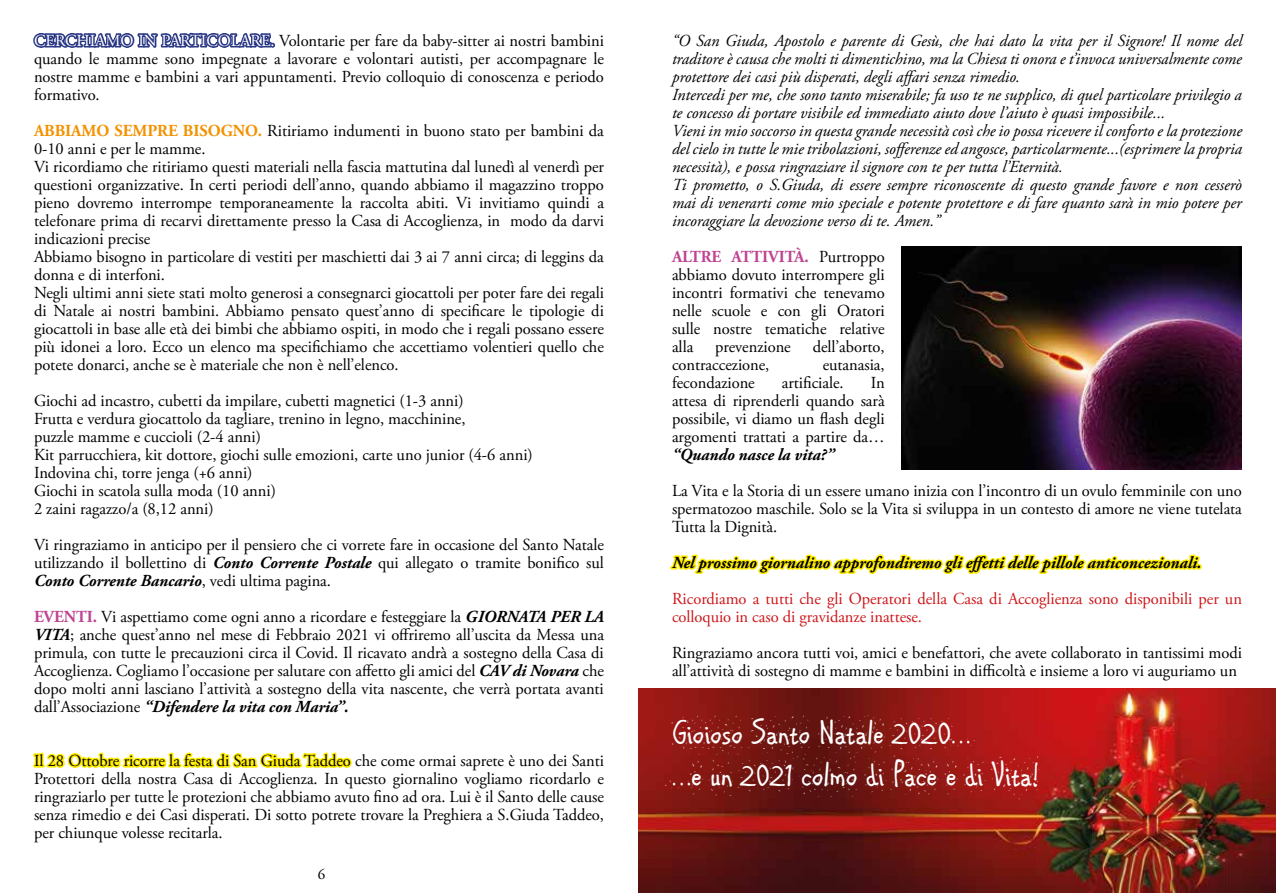
<style>
.page{position:relative;width:1276px;height:893px;background:#fff}
.page>*{position:absolute;margin:0;border:0;box-sizing:border-box;transform-origin:0 0}
.t1{font:35.25px/42px "ARCARTER";letter-spacing:-.005em;color:#fff}
.t2{font:16.8px/18px "Adobe Garamond Pro";letter-spacing:-.005em;color:#000;text-align:justify}
.t3{font:italic 16.8px/18px "Adobe Garamond Pro";letter-spacing:-.005em;color:#000}
.t4{font:16.8px/18px "Adobe Garamond Pro";letter-spacing:-.005em;color:#cd171a}
.t5{font:italic 700 16.8px "Adobe Garamond Pro";letter-spacing:-.005em;color:#000}
.t6{font:15px "Adobe Garamond Pro";color:#000}
.s1{color:#fff}
.s2{font-weight:700;color:#f39200}
.s3{font-weight:700;font-style:italic}
.s4{font-weight:700;color:#be4492}
</style>
<div class="page">
<img style="left:638px;top:689px;width:638px;height:204px">
<svg style="left:33px;top:32px;width:242px;height:16px"></svg>
<svg style="left:33px;top:752px;width:319px;height:16px"></svg>
<svg style="left:670px;top:554px;width:531px;height:21px"></svg>
<img style="left:901px;top:247px;width:341px;height:222px">
<p class="t2" style="left:34px;top:32px;width:571px"><span class="s1">CERCHIAMO IN PARTICOLARE.</span> Volontarie per fare da baby-sitter ai nostri bambini quando le mamme sono impegnate a lavorare e volontari autisti, per accompagnare le nostre mamme e bambini a vari appuntamenti. Previo colloquio di conoscenza e periodo formativo.</p>
<p class="t2" style="left:34px;top:122px;width:571px;text-align:left"><span class="s2">ABBIAMO SEMPRE BISOGNO.</span> Ritiriamo indumenti in buono stato per bambini da 0-10 anni e per le mamme.<br>Vi ricordiamo che ritiriamo questi materiali nella fascia mattutina dal lunedì al venerdì per questioni organizzative. In certi periodi dell’anno, quando abbiamo il magazzino troppo pieno dovremo interrompe temporaneamente la raccolta abiti. Vi invitiamo quindi a telefonare prima di recarvi direttamente presso la Casa di Accoglienza, in modo da darvi indicazioni precise<br>Abbiamo bisogno in particolare di vestiti per maschietti dai 3 ai 7 anni circa; di leggins da donna e di interfoni.<br>Negli ultimi anni siete stati molto generosi a consegnarci giocattoli per poter fare dei regali di Natale ai nostri bambini. Abbiamo pensato quest’anno di specificare le tipologie di giocattoli in base alle età dei bimbi che abbiamo ospiti, in modo che i regali possano essere più idonei a loro. Ecco un elenco ma specifichiamo che accettiamo volentieri quello che potete donarci, anche se è materiale che non è nell’elenco.</p>
<p class="t2" style="left:34px;top:392px;width:500px;text-align:left">Giochi ad incastro, cubetti da impilare, cubetti magnetici (1-3 anni)<br>Frutta e verdura giocattolo da tagliare, trenino in legno, macchinine,<br>puzzle mamme e cuccioli (2-4 anni)<br>Kit parrucchiera, kit dottore, giochi sulle emozioni, carte uno junior (4-6 anni)<br>Indovina chi, torre jenga (+6 anni)<br>Giochi in scatola sulla moda (10 anni)<br>2 zaini ragazzo/a (8,12 anni)</p>
<p class="t2" style="left:34px;top:536px;width:571px">Vi ringraziamo in anticipo per il pensiero che ci vorrete fare in occasione del Santo Natale utilizzando il bollettino di <span class="s3">Conto Corrente Postale</span> qui allegato o tramite bonifico sul <span class="s3">Conto Corrente Bancario</span>, vedi ultima pagina.</p>
<p class="t2" style="left:34px;top:608px;width:571px"><span class="s4">EVENTI.</span> Vi aspettiamo come ogni anno a ricordare e festeggiare la <span class="s3">GIORNATA PER LA VITA</span>; anche quest’anno nel mese di Febbraio 2021 vi offriremo all’uscita da Messa una primula, con tutte le precauzioni circa il Covid. Il ricavato andrà a sostegno della Casa di Accoglienza. Cogliamo l’occasione per salutare con affetto gli amici del <span class="s3">CAV di Novara</span> che dopo molti anni lasciano l’attività a sostegno della vita nascente, che verrà portata avanti dall’Associazione <span class="s3">“Difendere la vita con Maria”.</span></p>
<p class="t2" style="left:34px;top:752px;width:571px">Il 28 Ottobre ricorre la festa di San Giuda Taddeo che come ormai saprete è uno dei Santi Protettori della nostra Casa di Accoglienza. In questo giornalino vogliamo ricordarlo e ringraziarlo per tutte le protezioni che abbiamo avuto fino ad ora. Lui è il Santo delle cause senza rimedio e dei Casi disperati. Di sotto potrete trovare la Preghiera a S.Giuda Taddeo, per chiunque volesse recitarla.</p>
<p class="t6" style="left:318px;top:866px;width:9px">6</p>
<p class="t3" style="left:672px;top:32px;width:571px">“O San Giuda, Apostolo e parente di Gesù, che hai dato la vita per il Signore! Il nome del traditore è causa che molti ti dimentichino, ma la Chiesa ti onora e t’invoca universalmente come protettore dei casi più disperati, degli affari senza rimedio.<br>Intercedi per me, che sono tanto miserabile; fa uso te ne supplico, di quel particolare privilegio a te concesso di portare visibile ed immediato aiuto dove l’aiuto è quasi impossibile...<br>Vieni in mio soccorso in questa grande necessità così che io possa ricevere il conforto e la protezione del cielo in tutte le mie tribolazioni, sofferenze ed angosce, particolarmente...(esprimere la propria necessità), e possa ringraziare il signore con te per tutta l’Eternità.<br>Ti prometto, o S.Giuda, di essere sempre riconoscente di questo grande favore e non cesserò mai di venerarti come mio speciale e potente protettore e di fare quanto sarà in mio potere per incoraggiare la devozione verso di te. Amen.”</p>
<p class="t2" style="left:672px;top:248px;width:214px"><span class="s4">ALTRE ATTIVITÀ.</span> Purtroppo abbiamo dovuto interrompere gli incontri formativi che tenevamo nelle scuole e con gli Oratori sulle nostre tematiche relative alla</p>
<p class="t2" style="left:715px;top:338px;width:77px">prevenzione</p>
<p class="t2" style="left:812px;top:338px;width:73px">dell’aborto,</p>
<p class="t2" style="left:672px;top:356px;width:99px">contraccezione,</p>
<p class="t2" style="left:822px;top:356px;width:63px">eutanasia,</p>
<p class="t2" style="left:672px;top:374px;width:84px">fecondazione</p>
<p class="t2" style="left:782px;top:374px;width:63px">artificiale.</p>
<p class="t2" style="left:672px;top:374px;width:214px;text-indent:199px">In attesa di riprenderli quando sarà possibile, vi diamo un flash degli argomenti trattati a partire da…</p>
<p class="t5" style="left:672px;top:445px;width:164px">“Quando nasce la vita?”</p>
<p class="t2" style="left:672px;top:482px;width:571px">La Vita e la Storia di un essere umano inizia con l’incontro di un ovulo femminile con uno spermatozoo maschile. Solo se la Vita si sviluppa in un contesto di amore ne viene tutelata Tutta la Dignità.</p>
<p class="t5" style="left:672px;top:553px;width:531px">Nel prossimo giornalino approfondiremo gli effetti delle pillole anticoncezionali.</p>
<p class="t4" style="left:672px;top:590px;width:571px">Ricordiamo a tutti che gli Operatori della Casa di Accoglienza sono disponibili per un colloquio in caso di gravidanze inattese.</p>
<p class="t2" style="left:672px;top:644px;width:571px">Ringraziamo ancora tutti voi, amici e benefattori, che avete collaborato in tantissimi modi all’attività di sostegno di mamme e bambini in difficoltà e insieme a loro vi auguriamo un</p>
<h1 class="t1" style="left:672px;top:710px;width:369px">GIOIOSO SANTO NATALE 2020…<br>…E UN 2021 COLMO DI PACE E DI VITA!</h1>
</div>
